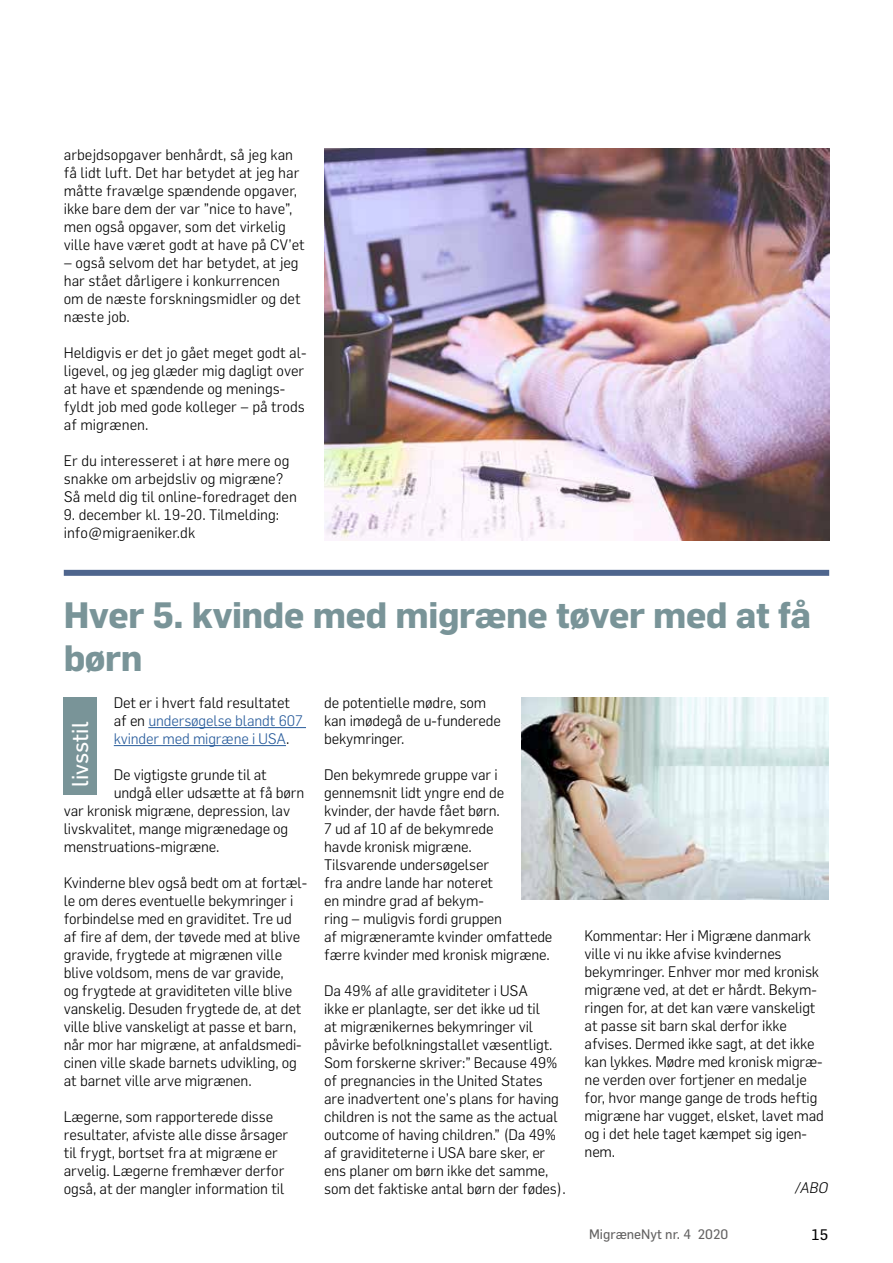
<style>
.page{position:relative;width:893px;height:1263px;background:#fff}
.page>*{position:absolute;margin:0;border:0;box-sizing:border-box;transform-origin:0 0}
.t1{font:700 36px/43.2px "Flama";letter-spacing:-.01em;color:#799498}
.t2{font:22.5px "Flama";color:#fff}
.t3{font:300 15px/18px "Flama";letter-spacing:-.01em;color:#000}
.t4{font:300 15px/18px "Flama";letter-spacing:-.01em;color:#275b9b}
.t5{font:italic 300 15px "Flama";color:#000}
.t6{font:15px "Flama";color:#000}
.t7{font:13.5px "Flama";color:#646363}
.s1{color:#000}
</style>
<div class="page">
<img style="left:325px;top:149px;width:504px;height:391px">
<div style="left:64px;top:570px;width:765px;height:6px;background:#4e658d"></div>
<hr style="left:148px;top:727px;width:158px;height:1px;background:#275b9b">
<hr style="left:114px;top:745px;width:172px;height:1px;background:#275b9b">
<div style="left:64px;top:697px;width:33px;height:98px;background:#799498"></div>
<img style="left:521px;top:697px;width:307px;height:202px">
<p class="t3" style="left:64px;top:145px;width:243px">arbejdsopgaver benhårdt, så jeg kan få lidt luft. Det har betydet at jeg har måtte fravælge spændende opgaver, ikke bare dem der var ”nice to have”, men også opgaver, som det virkelig ville have været godt at have på CV’et</p>
<p class="t3" style="left:64px;top:253px;width:238px">– også selvom det har betydet, at jeg har stået dårligere i konkurrencen om de næste forskningsmidler og det næste job.</p>
<p class="t3" style="left:64px;top:343px;width:244px">Heldigvis er det jo gået meget godt al&shy;ligevel, og jeg glæder mig dagligt over at have et spændende og menings&shy;fyldt job med gode kolleger – på trods af migrænen.</p>
<p class="t3" style="left:64px;top:451px;width:235px">Er du interesseret i at høre mere og snakke om arbejdsliv og migræne?<br>Så meld dig til online-foredraget den</p>
<p class="t3" style="left:64px;top:505px;width:217px">9. december kl. 19-20. Tilmelding: info@migraeniker.dk</p>
<h1 class="t1" style="left:64px;top:593px;width:749px">Hver 5. kvinde med migræne tøver med at få børn</h1>
<p class="t4" style="left:114px;top:693px;width:191px"><span class="s1">Det er i hvert fald resultatet af en</span> undersøgelse blandt 607 kvinder med migræne i USA<span class="s1">.</span></p>
<p class="t3" style="left:114px;top:765px;width:155px">De vigtigste grunde til at</p>
<p class="t3" style="left:114px;top:783px;width:192px">undgå eller udsætte at få børn</p>
<p class="t3" style="left:64px;top:801px;width:228px">var kronisk migræne, depression, lav</p>
<p class="t3" style="left:64px;top:819px;width:226px">livskvalitet, mange migrænedage og</p>
<p class="t3" style="left:64px;top:837px;width:157px">menstruations-migræne.</p>
<p class="t3" style="left:64px;top:873px;width:245px">Kvinderne blev også bedt om at fortæl&shy;le om deres eventuelle bekymringer i forbindelse med en graviditet. Tre ud af fire af dem, der tøvede med at blive gravide, frygtede at migrænen ville blive voldsom, mens de var gravide,<br>og frygtede at graviditeten ville blive vanskelig. Desuden frygtede de, at det ville blive vanskeligt at passe et barn, når mor har migræne, at anfaldsmedi&shy;cinen ville skade barnets udvikling, og at barnet ville arve migrænen.</p>
<p class="t3" style="left:64px;top:1107px;width:226px">Lægerne, som rapporterede disse resultater, afviste alle disse årsager til frygt, bortset fra at migræne er arvelig. Lægerne fremhæver derfor også, at der mangler information til</p>
<p class="t3" style="left:324px;top:693px;width:178px">de potentielle mødre, som kan imødegå de u-funderede bekymringer.</p>
<p class="t3" style="left:324px;top:765px;width:230px">Den bekymrede gruppe var i gennemsnit lidt yngre end de kvinder, der havde fået børn.<br>7 ud af 10 af de bekymrede<br>havde kronisk migræne.<br>Tilsvarende undersøgelser<br>fra andre lande har noteret<br>en mindre grad af bekym-<br>ring – muligvis fordi gruppen<br>af migræneramte kvinder omfattede færre kvinder med kronisk migræne.</p>
<p class="t3" style="left:324px;top:981px;width:243px">Da 49% af alle graviditeter i USA<br>ikke er planlagte, ser det ikke ud til<br>at migrænikernes bekymringer vil påvirke befolkningstallet væsentligt.<br>Som forskerne skriver:” Because 49% of pregnancies in the United States are inadvertent one’s plans for having children is not the same as the actual outcome of having children.” (Da 49% af graviditeterne i USA bare sker, er ens planer om børn ikke det samme, som det faktiske antal børn der fødes).</p>
<h2 class="t2" style="left:67px;top:787px;width:67px;rotate:-90deg">livsstil</h2>
<p class="t3" style="left:585px;top:926px;width:241px">Kommentar: Her i Migræne danmark ville vi nu ikke afvise kvindernes bekymringer. Enhver mor med kronisk migræne ved, at det er hårdt. Bekym&shy;ringen for, at det kan være vanskeligt at passe sit barn skal derfor ikke afvises. Dermed ikke sagt, at det ikke kan lykkes. Mødre med kronisk migræ&shy;ne verden over fortjener en medalje for, hvor mange gange de trods heftig migræne har vugget, elsket, lavet mad og i det hele taget kæmpet sig igen&shy;nem.</p>
<p class="t5" style="left:795px;top:1178px;width:34px">/ABO</p>
<p class="t7" style="left:589px;top:1225px;width:141px">MigræneNyt nr. 4 2020</p>
<p class="t6" style="left:811px;top:1225px;width:18px">15</p>
</div>
